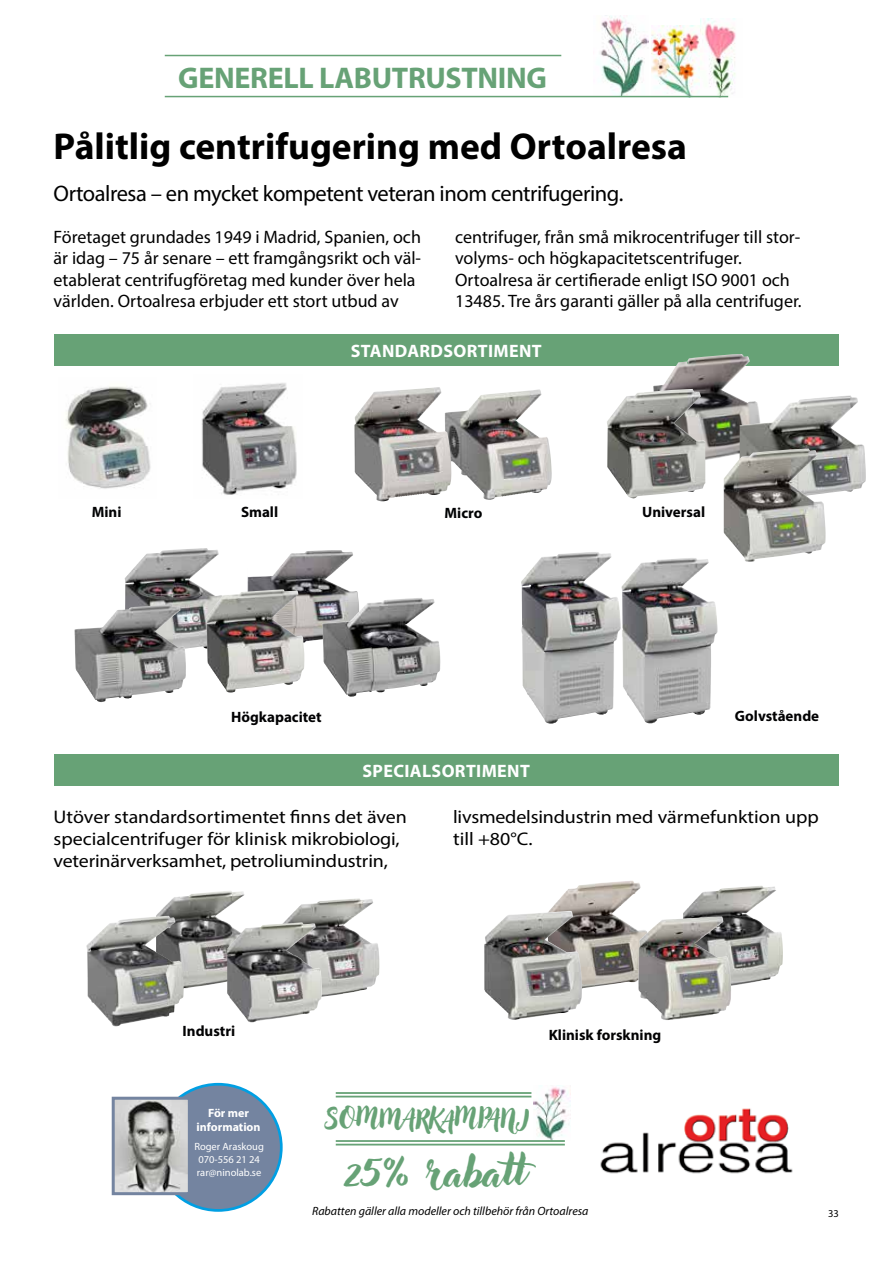
<style>
.page{position:relative;width:893px;height:1263px;background:#fff}
.page>*{position:absolute;margin:0;border:0;box-sizing:border-box;transform-origin:0 0}
.t1{font:44.25px "Adlery Pro";color:#67a276}
.t2{font:700 37.5px "Myriad Pro";color:#000}
.t3{font:700 30px "Myriad Pro";letter-spacing:-.01em;color:#67a276}
.t4{font:22.95px "Adlery Pro";color:#67a276}
.t5{font:22.5px "Myriad Pro";letter-spacing:-.02em;color:#000}
.t6{font:18.3px/22px "Myriad Pro";letter-spacing:-.005em;color:#000;scale:1.09 1}
.t7{font:18px/21.6px "Myriad Pro";color:#000}
.t8{font:700 18px "Myriad Pro";letter-spacing:.02em;color:#fff}
.t9{font:700 15px "Myriad Pro";color:#020203}
.t10{font:700 15px "Myriad Pro";color:#010203}
.t11{font:700 15px "Myriad Pro";color:#020304}
.t12{font:italic 12px "Myriad Pro";color:#000}
.t13{font:700 12px/14.4px "Myriad Pro";color:#fff;text-align:center}
.t14{font:10.5px/12.6px "Myriad Pro";color:#fff}
.t15{font:10.5px "Myriad Pro";color:#000}
</style>
<div class="page">
<hr style="left:165px;top:55px;width:396px;height:1px;background:#67a276">
<img style="left:594px;top:16px;width:55px;height:80px">
<img style="left:651px;top:25px;width:49px;height:73px">
<img style="left:701px;top:18px;width:35px;height:79px">
<hr style="left:165px;top:96px;width:563px;height:1px;background:#67a276">
<img style="left:201px;top:383px;width:96px;height:112px">
<img style="left:65px;top:386px;width:86px;height:103px">
<img style="left:452px;top:389px;width:100px;height:111px">
<img style="left:600px;top:1108px;width:193px;height:66px">
<img style="left:125px;top:548px;width:94px;height:101px">
<img style="left:247px;top:550px;width:112px;height:92px">
<img style="left:521px;top:553px;width:100px;height:171px">
<img style="left:621px;top:559px;width:97px;height:164px">
<img style="left:156px;top:891px;width:89px;height:98px">
<img style="left:280px;top:898px;width:100px;height:99px">
<img style="left:549px;top:880px;width:92px;height:109px">
<img style="left:683px;top:886px;width:100px;height:100px">
<div style="left:54px;top:334px;width:785px;height:32px;background:#67a276"></div>
<div style="left:54px;top:754px;width:785px;height:32px;background:#67a276"></div>
<img style="left:354px;top:387px;width:98px;height:114px">
<img style="left:322px;top:598px;width:118px;height:99px">
<img style="left:653px;top:354px;width:97px;height:110px">
<img style="left:607px;top:389px;width:98px;height:109px">
<img style="left:740px;top:395px;width:126px;height:98px">
<img style="left:724px;top:448px;width:102px;height:114px">
<img style="left:206px;top:592px;width:99px;height:101px">
<img style="left:74px;top:606px;width:112px;height:96px">
<img style="left:86px;top:919px;width:98px;height:107px">
<img style="left:227px;top:925px;width:95px;height:97px">
<img style="left:484px;top:911px;width:98px;height:109px">
<img style="left:638px;top:918px;width:93px;height:102px">
<div style="left:155px;top:1084px;width:126px;height:126px;background:#7484a0;border-radius:50%"></div>
<div style="left:154px;top:1083px;width:129px;height:129px;border:3px solid #009fe3;border-radius:50%"></div>
<img style="left:116px;top:1101px;width:71px;height:90px">
<div style="left:112px;top:1097px;width:79px;height:98px;border:3px solid #7484a0"></div>
<hr style="left:336px;top:1092px;width:195px;height:2px;background:#67a276">
<hr style="left:336px;top:1096px;width:195px;height:1px;background:#67a276">
<img style="left:533px;top:1087px;width:36px;height:53px">
<hr style="left:336px;top:1140px;width:229px;height:2px;background:#67a276">
<hr style="left:336px;top:1144px;width:229px;height:1px;background:#67a276">
<h3 class="t3" style="left:178px;top:58px;width:370px">GENERELL LABUTRUSTNING</h3>
<h2 class="t2" style="left:54px;top:122px;width:635px">Pålitlig centrifugering med Ortoalresa</h2>
<p class="t5" style="left:54px;top:180px;width:571px">Ortoalresa – en mycket kompetent veteran inom centrifugering.</p>
<p class="t7" style="left:54px;top:225px;width:369px">Företaget grundades 1949 i Madrid, Spanien, och är idag – 75 år senare – ett framgångsrikt och väl&shy;etablerat centrifugföretag med kunder över hela världen. Ortoalresa erbjuder ett stort utbud av</p>
<p class="t7" style="left:455px;top:225px;width:348px">centrifuger, från små mikrocentrifuger till stor&shy;volyms- och högkapacitetscentrifuger.<br>Ortoalresa är certifierade enligt ISO 9001 och 13485. Tre års garanti gäller på alla centrifuger.</p>
<p class="t8" style="left:351px;top:339px;width:192px">STANDARDSORTIMENT</p>
<p class="t11" style="left:92px;top:503px;width:31px">Mini</p>
<p class="t9" style="left:241px;top:503px;width:39px">Small</p>
<p class="t10" style="left:444px;top:503px;width:39px">Micro</p>
<p class="t9" style="left:642px;top:502px;width:65px">Universal</p>
<p class="t9" style="left:231px;top:707px;width:92px">Högkapacitet</p>
<p class="t9" style="left:735px;top:706px;width:86px">Golvstående</p>
<p class="t8" style="left:362px;top:759px;width:169px">SPECIALSORTIMENT</p>
<p class="t6" style="left:54px;top:806px;width:326px">Utöver standardsortimentet finns det även specialcentrifuger för klinisk mikrobiologi, veterinärverksamhet, petroliumindustrin,</p>
<p class="t6" style="left:453px;top:806px;width:337px">livsmedelsindustrin med värmefunktion upp till +80°C.</p>
<p class="t9" style="left:183px;top:1021px;width:54px">Industri</p>
<p class="t9" style="left:549px;top:1025px;width:114px">Klinisk forskning</p>
<p class="t13" style="left:197px;top:1105px;width:65px">För mer information</p>
<p class="t14" style="left:194px;top:1140px;width:71px">Roger Araskoug<br>070-556 21 24 rar@ninolab.se</p>
<p class="t4" style="left:326px;top:1105px;width:205px">SOMMARKAMPANJ</p>
<h1 class="t1" style="left:342px;top:1145px;width:184px">25% rabatt</h1>
<p class="t12" style="left:312px;top:1204px;width:278px">Rabatten gäller alla modeller och tillbehör från Ortoalresa</p>
<p class="t15" style="left:828px;top:1207px;width:12px">33</p>
</div>
